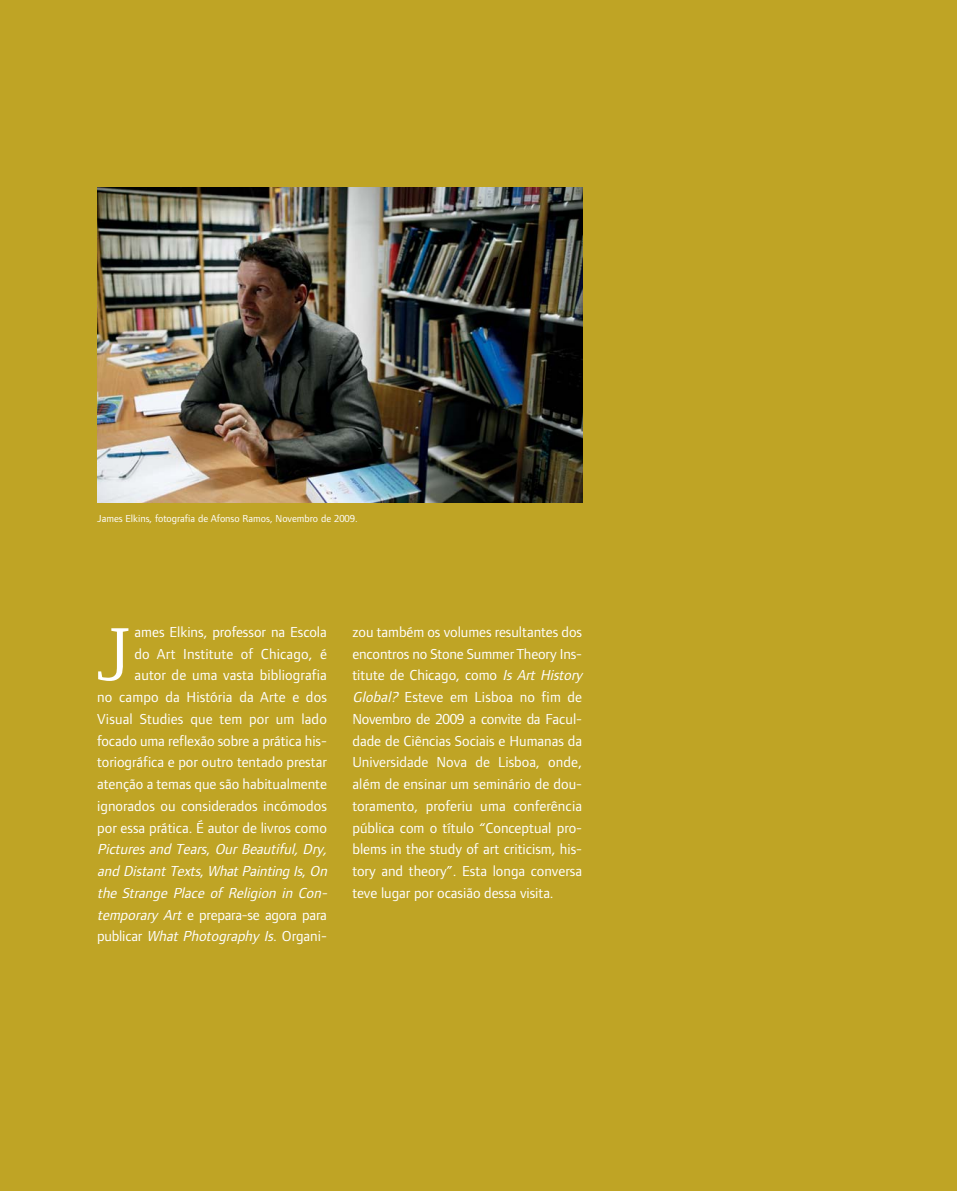
<style>
.page{position:relative;width:957px;height:1191px;background:#fff}
.page>*{position:absolute;margin:0;border:0;box-sizing:border-box;transform-origin:0 0}
.t1{font:77.55px "Foundry Form Serif";color:#fff}
.t2{font:15px/21.8px "Foundry Form Sans";color:#fff;text-align:right}
.t3{font:10.5px "Foundry Form Sans";color:#fff}
.s1{font-style:italic}
</style>
<div class="page">
<div style="left:0;top:1px;width:956px;height:1189px;background:#bfa425"></div>
<img style="left:97px;top:188px;width:485px;height:314px">
<p class="t3" style="left:97px;top:515px;width:262px">James Elkins, fotografia de Afonso Ramos, Novembro de 2009.</p>
<p class="t2" style="left:97px;top:622px;width:234px">ames Elkins, professor na Escola<br>do Art Institute of Chicago, é<br>autor de uma vasta bibliografia<br>no campo da História da Arte e dos Visual Studies que tem por um lado focado uma reflexão sobre a prática his&shy;toriográfica e por outro tentado prestar atenção a temas que são habitualmente ignorados ou considerados incómodos por essa prática. É autor de livros como <span class="s1">Pictures and Tears</span>, <span class="s1">Our Beautiful, Dry, and Distant Texts</span>, <span class="s1">WhatPainting Is</span>, <span class="s1">On the Strange Place of Religion in Con&shy;temporary Art</span> e prepara-se agora para p u b l i ca r <span class="s1">What Photography Is</span>. O rg a n i -</p>
<p class="t2" style="left:352px;top:622px;width:231px;text-align:justify">zou também os volumes resultantes dos encontros no Stone Summer Theory Ins&shy;titute de Chicago, como <span class="s1">Is Art History Global?</span> Esteve em Lisboa no fim de Novembro de 2009 a convite da Facul&shy;dade de Ciências Sociais e Humanas da Universidade Nova de Lisboa, onde, além de ensinar um seminário de dou&shy;toramento, proferiu uma conferência pública com o título “Conceptual pro&shy;blems in the study of art criticism, his&shy;tory and theory”. Esta longa conversa teve lugar por ocasião dessa visita.</p>
<h1 class="t1" style="left:97px;top:625px;width:35px">J</h1>
</div>
